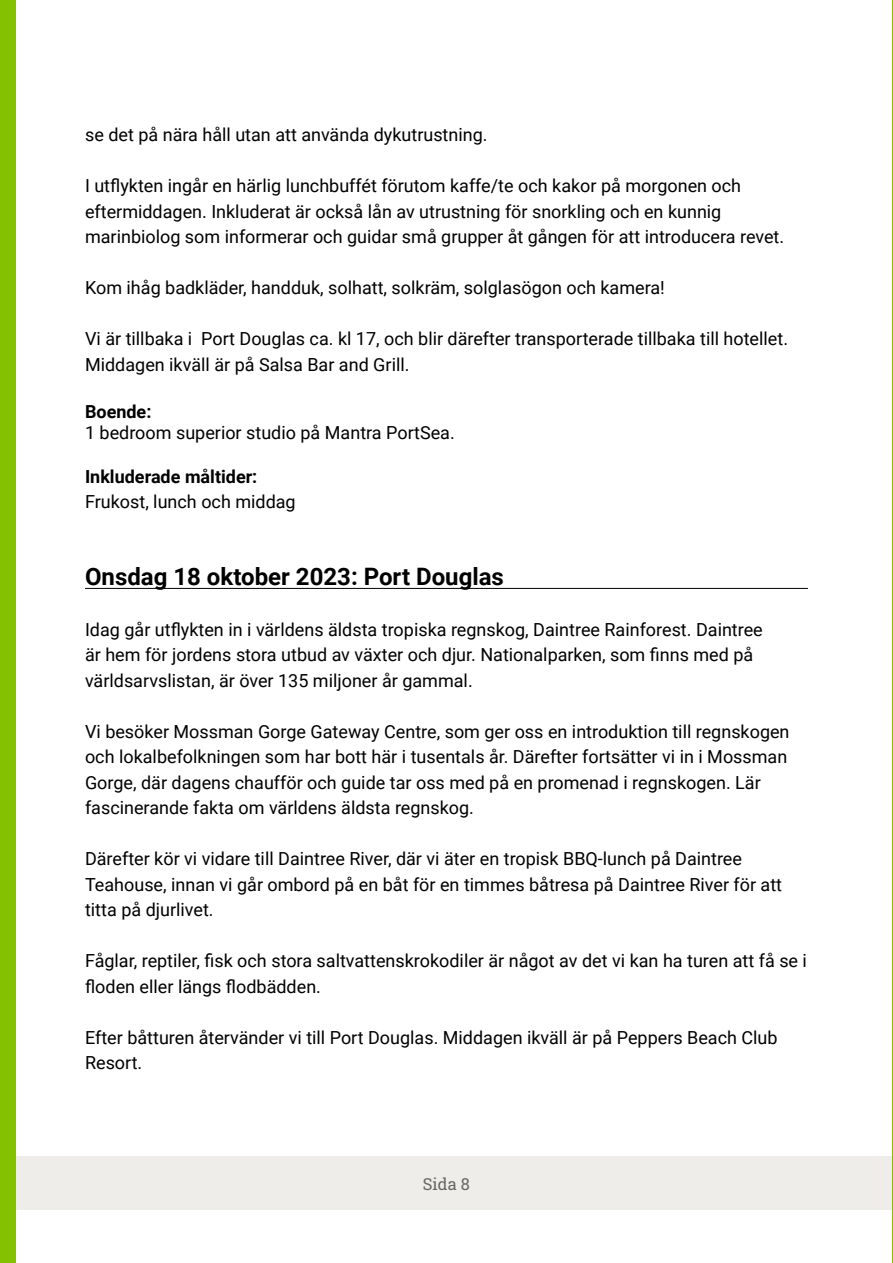
<style>
.page{position:relative;width:893px;height:1263px;background:#fff}
.page>*{position:absolute;margin:0;border:0;box-sizing:border-box;transform-origin:0 0}
.t1{font:700 24px "Roboto";color:#000}
.t2{font:18px/25.5px "Roboto";color:#000}
.t3{font:700 18px "Roboto";color:#000}
.t4{font:16.5px "Roboto Slab";color:#666}
</style>
<div class="page">
<div style="left:16px;top:1157px;width:877px;height:53px;background:#efedea"></div>
<div style="left:0;top:0;width:16px;height:1263px;background:#84c100"></div>
<hr style="left:892px;top:0;width:1px;height:1263px;background:#84c100">
<hr style="left:85px;top:588px;width:723px;height:1px;background:#000">
<p class="t2" style="left:85px;top:121px;width:404px">se det på nära håll utan att använda dykutrustning.</p>
<p class="t2" style="left:85px;top:172px;width:701px">I utflykten ingår en härlig lunchbuffét förutom kaffe/te och kakor på morgonen och eftermiddagen. Inkluderat är också lån av utrustning för snorkling och en kunnig marinbiolog som informerar och guidar små grupper åt gången för att introducera revet.</p>
<p class="t2" style="left:85px;top:274px;width:581px">Kom ihåg badkläder, handduk, solhatt, solkräm, solglasögon och kamera!</p>
<p class="t2" style="left:85px;top:325px;width:704px">Vi är tillbaka i Port Douglas ca. kl 17, och blir därefter transporterade tillbaka till hotellet.<br>Middagen ikväll är på Salsa Bar and Grill.</p>
<p class="t3" style="left:85px;top:399px;width:68px">Boende:</p>
<p class="t2" style="left:85px;top:419px;width:371px">1 bedroom superior studio på Mantra PortSea.</p>
<p class="t3" style="left:85px;top:463px;width:174px">Inkluderade måltider:</p>
<p class="t2" style="left:85px;top:488px;width:212px">Frukost, lunch och middag</p>
<h1 class="t1" style="left:85px;top:559px;width:420px">Onsdag 18 oktober 2023: Port Douglas</h1>
<p class="t2" style="left:85px;top:616px;width:679px">Idag går utflykten in i världens äldsta tropiska regnskog, Daintree Rainforest. Daintree är hem för jordens stora utbud av växter och djur. Nationalparken, som finns med på världsarvslistan, är över 135 miljoner år gammal.</p>
<p class="t2" style="left:85px;top:718px;width:706px">Vi besöker Mossman Gorge Gateway Centre, som ger oss en introduktion till regnskogen och lokalbefolkningen som har bott här i tusentals år. Därefter fortsätter vi in i Mossman Gorge, där dagens chaufför och guide tar oss med på en promenad i regnskogen. Lär fascinerande fakta om världens äldsta regnskog.</p>
<p class="t2" style="left:85px;top:845px;width:699px">Därefter kör vi vidare till Daintree River, där vi äter en tropisk BBQ-lunch på Daintree<br>Teahouse, innan vi går ombord på en båt för en timmes båtresa på Daintree River för att titta på djurlivet.</p>
<p class="t2" style="left:85px;top:947px;width:723px">Fåglar, reptiler, fisk och stora saltvattenskrokodiler är något av det vi kan ha turen att få se i floden eller längs flodbädden.</p>
<p class="t2" style="left:85px;top:1024px;width:694px">Efter båtturen återvänder vi till Port Douglas. Middagen ikväll är på Peppers Beach Club<br>Resort.</p>
<p class="t4" style="left:423px;top:1173px;width:49px">Sida 8</p>
</div>
